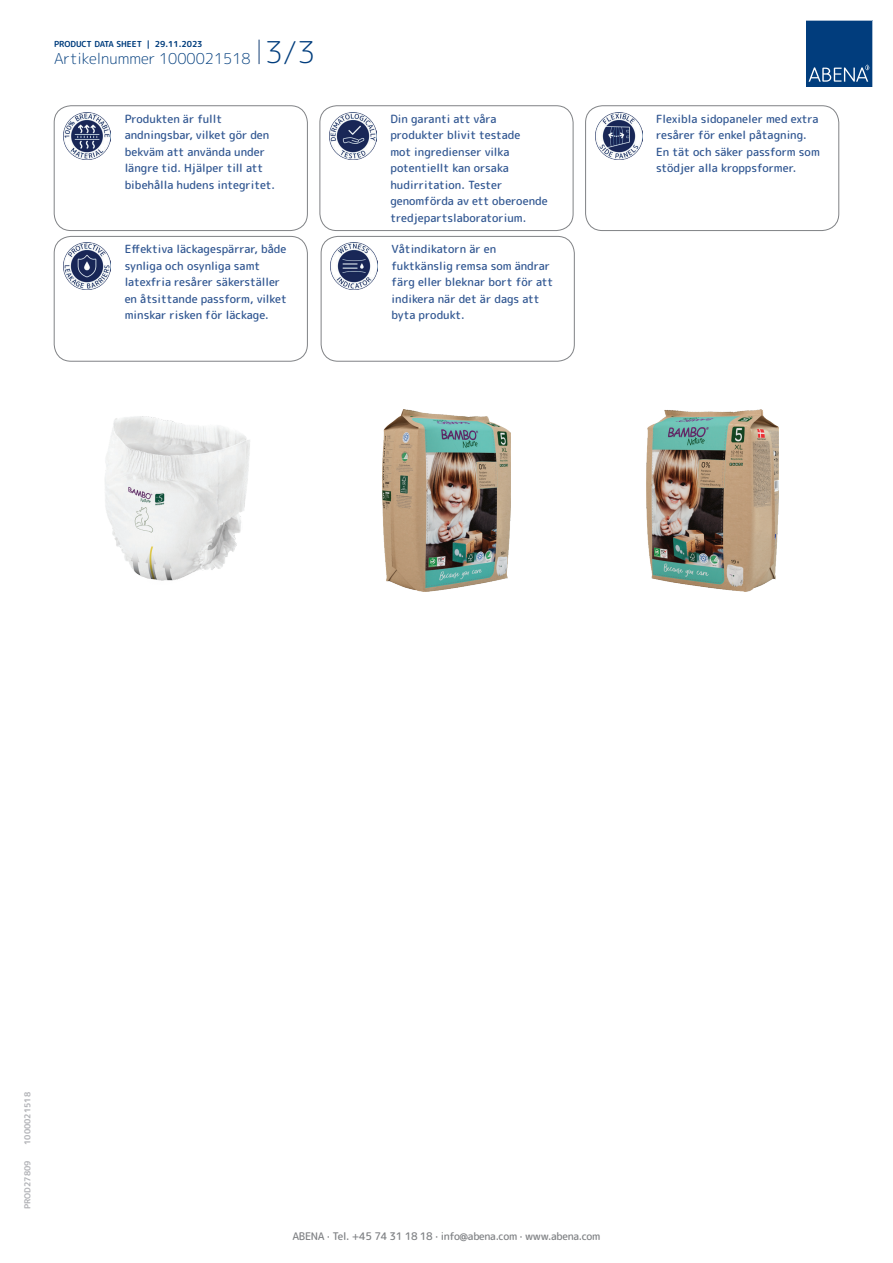
<style>
.page{position:relative;width:893px;height:1263px;background:#fff}
.page>*{position:absolute;margin:0;border:0;box-sizing:border-box;transform-origin:0 0}
.t1{font:300 15px "Rounded Mplus 1 c";color:#013d7d}
.t2{font:500 11.25px/16.5px "Rounded Mplus 1 c";color:#305691}
.t3{font:500 10.5px "Rounded Mplus 1 c";letter-spacing:-.03em;color:#808285}
.t4{font:700 8.25px "Rounded Mplus 1 c";color:#013d7d}
.t5{font:700 8.25px "Rounded Mplus 1 c";color:#b2b3b7}
.s1{font-size:30px}
</style>
<div class="page">
<svg style="left:259px;top:40px;width:1px;height:24px"></svg>
<svg style="left:806px;top:20px;width:67px;height:67px;background:#144b86"></svg>
<img style="left:64px;top:112px;width:47px;height:47px">
<div style="left:54px;top:106px;width:254px;height:125px;border:1px solid #808285;border-radius:17px"></div>
<img style="left:330px;top:112px;width:47px;height:47px">
<div style="left:320px;top:106px;width:253px;height:125px;border:1px solid #808285;border-radius:17px"></div>
<img style="left:595px;top:112px;width:47px;height:47px">
<div style="left:585px;top:106px;width:254px;height:125px;border:1px solid #808285;border-radius:17px"></div>
<img style="left:64px;top:243px;width:47px;height:47px">
<div style="left:54px;top:236px;width:254px;height:125px;border:1px solid #808285;border-radius:17px"></div>
<img style="left:331px;top:243px;width:47px;height:47px">
<div style="left:321px;top:236px;width:253px;height:125px;border:1px solid #808285;border-radius:17px"></div>
<img style="left:105px;top:416px;width:145px;height:165px">
<img style="left:382px;top:409px;width:129px;height:183px">
<img style="left:646px;top:409px;width:133px;height:183px">
<p class="t4" style="left:54px;top:38px;width:150px">PRODUCT DATA SHEET | 29.11.2023</p>
<h1 class="t1" style="left:54px;top:48px;width:263px">Artikelnummer 1000021518 <span class="s1">3/3</span></h1>
<p class="t2" style="left:125px;top:110px;width:152px">Produkten är fullt andningsbar, vilket gör den bekväm att använda under längre tid. Hjälper till att bibehålla hudens integritet.</p>
<p class="t2" style="left:390px;top:110px;width:159px">Din garanti att våra produkter blivit testade<br>mot ingredienser vilka potentiellt kan orsaka hudirritation. Tester genomförda av ett oberoende tredjepartslaboratorium.</p>
<p class="t2" style="left:656px;top:110px;width:165px">Flexibla sidopaneler med extra resårer för enkel påtagning.<br>En tät och säker passform som stödjer alla kroppsformer.</p>
<p class="t2" style="left:125px;top:241px;width:164px">Effektiva läckagespärrar, både synliga och osynliga samt latexfria resårer säkerställer en åtsittande passform, vilket minskar risken för läckage.</p>
<p class="t2" style="left:392px;top:241px;width:163px">Våtindikatorn är en fuktkänslig remsa som ändrar färg eller bleknar bort för att indikera när det är dags att byta produkt.</p>
<p class="t5" style="left:22px;top:1145px;width:54px;rotate:-90deg">1000021518</p>
<p class="t5" style="left:22px;top:1209px;width:50px;rotate:-90deg">PROD27809</p>
<p class="t3" style="left:292px;top:1229px;width:309px">ABENA · Tel. +45 74 31 18 18 · info@abena.com · www.abena.com</p>
</div>
